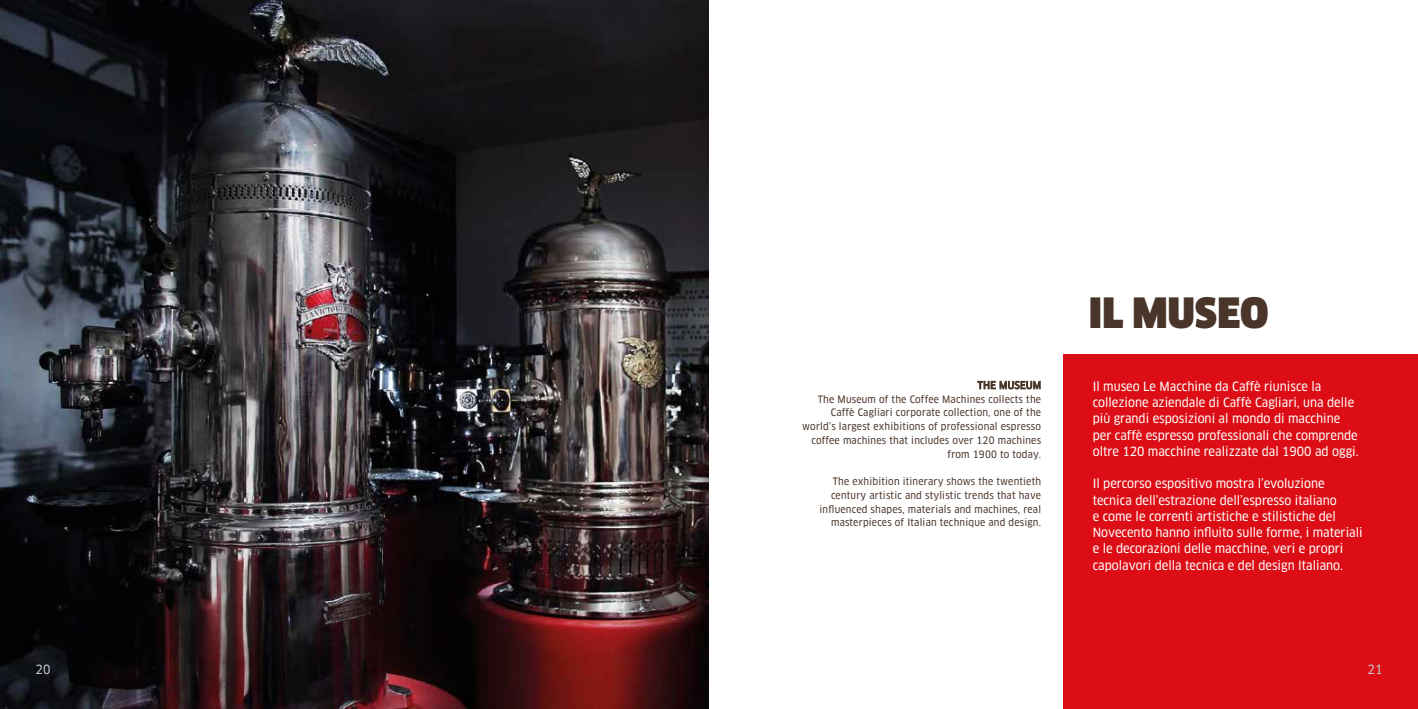
<style>
.page{position:relative;width:1418px;height:709px;background:#fff}
.page>*{position:absolute;margin:0;border:0;box-sizing:border-box;transform-origin:0 0}
.t1{font:40.75px "Clan Pro Narr Ultra";letter-spacing:.01em;color:#493529}
.t2{font:12.5px/16.2px "Clan Pro Narr News";color:#fff}
.t3{font:12.5px "Clan Pro Narr News";color:#c6c6c6}
.t4{font:10px/13.8px "Clan Pro Narr News";letter-spacing:.02em;color:#493529;text-align:right}
</style>
<div class="page">
<img style="left:0;top:0;width:709px;height:709px">
<svg style="left:977px;top:380px;width:63px;height:10px"></svg>
<div style="left:1063px;top:354px;width:354px;height:355px;background:#dc0d15"></div>
<p class="t4" style="left:802px;top:378px;width:240px">THE MUSEUM<br>The Museum of the Coffee Machines collects the Caffè Cagliari corporate collection, one of the world’s largest exhibitions of professional espresso coffee machines that includes over 120 machines from 1900 to today.</p>
<p class="t4" style="left:819px;top:474px;width:223px">The exhibition itinerary shows the twentieth century artistic and stylistic trends that have influenced shapes, materials and machines, real masterpieces of Italian technique and design.</p>
<h1 class="t1" style="left:1088px;top:289px;width:181px">IL MUSEO</h1>
<p class="t2" style="left:1092px;top:378px;width:267px">Il museo Le Macchine da Caffè riunisce la collezione aziendale di Caffè Cagliari, una delle più grandi esposizioni al mondo di macchine per caffè espresso professionali che comprende oltre 120 macchine realizzate dal 1900 ad oggi.</p>
<p class="t2" style="left:1092px;top:475px;width:271px">Il percorso espositivo mostra l’evoluzione tecnica dell’estrazione dell’espresso italiano<br>e come le correnti artistiche e stilistiche del Novecento hanno influito sulle forme, i materiali e le decorazioni delle macchine, veri e propri capolavori della tecnica e del design Italiano.</p>
<p class="t3" style="left:35px;top:661px;width:16px">20</p>
<p class="t3" style="left:1367px;top:661px;width:16px">21</p>
</div>
